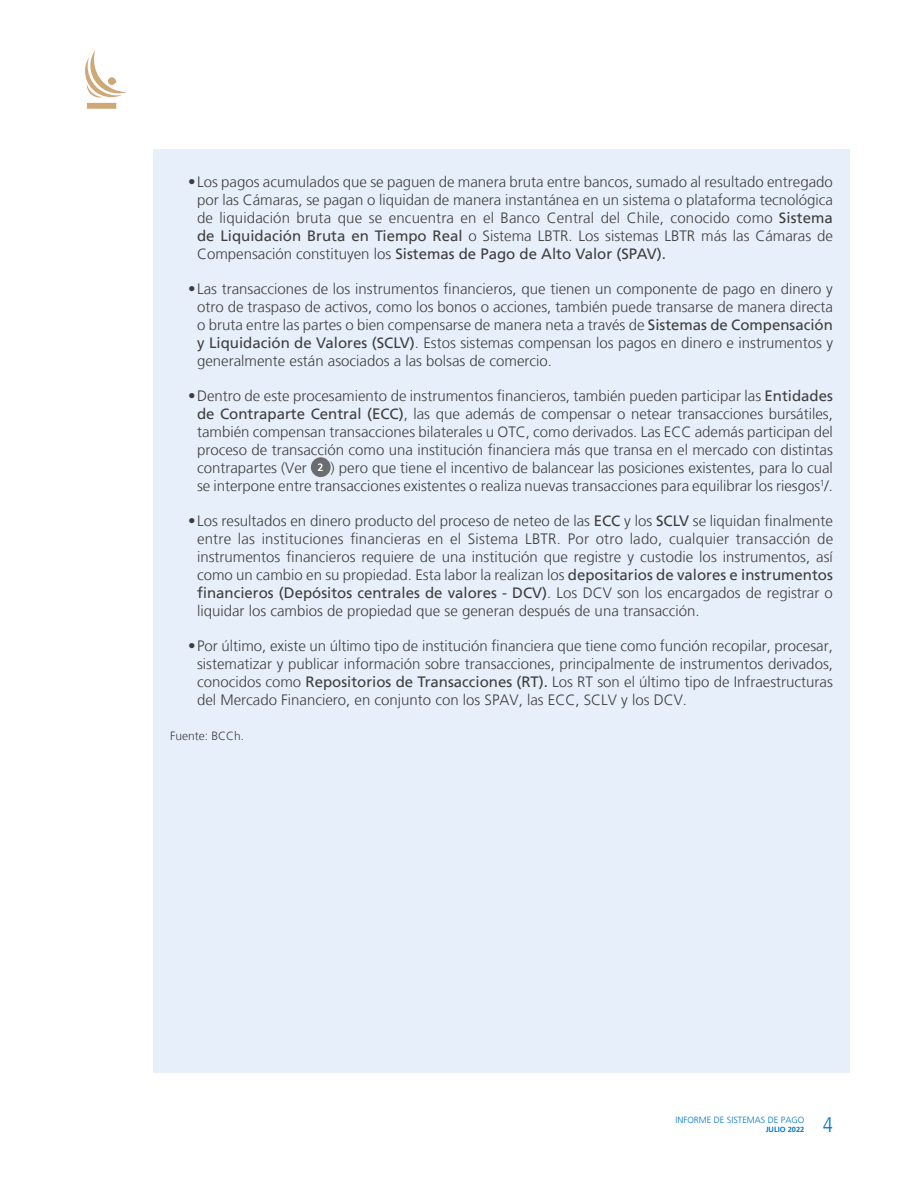
<style>
.page{position:relative;width:918px;height:1188px;background:#fff}
.page>*{position:absolute;margin:0;border:0;box-sizing:border-box;transform-origin:0 0}
.t1{font:300 condensed 21px "Frutiger LT";color:#0076c8}
.Texto_general{font:300 15px/18px "Frutiger LT";color:#3e3e3f;text-align:justify}
.Notas_tabla_o_grafic{font:300 12px "Frutiger LT";color:#3e3e3f}
.t2{font:300 9px "Frutiger LT";color:#0076c8}
.t3{font:700 7.5px "Frutiger LT";color:#0076c8}
.s1{font-weight:400}
</style>
<div class="page">
<svg style="left:85px;top:50px;width:42px;height:59px"></svg>
<div style="left:153px;top:149px;width:697px;height:923px;background:#e7f0fa"></div>
<div style="left:311px;top:457px;width:20px;height:20px;background:#6c6d70;border-radius:50%"></div>
<svg style="left:318px;top:463px;width:5px;height:8px"></svg>
<p class="Texto_general" style="left:197px;top:173px;width:637px;text-indent:-9px">•Los pagos acumulados que se paguen de manera bruta entre bancos, sumado al resultado entregado por las Cámaras, se pagan o liquidan de manera instantánea en un sistema o plataforma tecnológica de liquidación bruta que se encuentra en el Banco Central del Chile, conocido como <span class="s1">Sistema de Liquidación Bruta en Tiempo Real</span> o Sistema LBTR. Los sistemas LBTR más las Cámaras de Compensación constituyen los <span class="s1">Sistemas de Pago de Alto Valor (SPAV).</span></p>
<p class="Texto_general" style="left:197px;top:280px;width:637px;text-indent:-9px">•Las transacciones de los instrumentos financieros, que tienen un componente de pago en dinero y otro de traspaso de activos, como los bonos o acciones, también puede transarse de manera directa o bruta entre las partes o bien compensarse de manera neta a través de <span class="s1">Sistemas de Compensación y Liquidación de Valores (SCLV)</span>. Estos sistemas compensan los pagos en dinero e instrumentos y generalmente están asociados a las bolsas de comercio.</p>
<p class="Texto_general" style="left:197px;top:387px;width:637px;text-indent:-9px">•Dentro de este procesamiento de instrumentos financieros, también pueden participar las <span class="s1">Entidades de Contraparte Central (ECC)</span>, las que además de compensar o netear transacciones bursátiles, también compensan transacciones bilaterales u OTC, como derivados. Las ECC además participan del proceso de transacción como una institución financiera más que transa en el mercado con distintas contrapartes (Ver</p>
<p class="Texto_general" style="left:197px;top:459px;width:637px;text-align:right">) pero que tiene el incentivo de balancear las posiciones existentes, para lo cual<br>se interpone entre transacciones existentes o realiza nuevas transacciones para equilibrar los riesgos<sup>1</sup>/.</p>
<p class="Texto_general" style="left:197px;top:512px;width:638px;text-indent:-9px">•Los resultados en dinero producto del proceso de neteo de las <span class="s1">ECC</span> y los <span class="s1">SCLV</span> se liquidan finalmente entre las instituciones financieras en el Sistema LBTR. Por otro lado, cualquier transacción de instrumentos financieros requiere de una institución que registre y custodie los instrumentos, así como un cambio en su propiedad. Esta labor la realizan los <span class="s1">depositarios de valores e instrumentos financieros (Depósitos centrales de valores - DCV)</span>. Los DCV son los encargados de registrar o liquidar los cambios de propiedad que se generan después de una transacción.</p>
<p class="Texto_general" style="left:197px;top:637px;width:637px;text-indent:-9px">•Por último, existe un último tipo de institución financiera que tiene como función recopilar, procesar, sistematizar y publicar información sobre transacciones, principalmente de instrumentos derivados, conocidos como <span class="s1">Repositorios de Transacciones (RT).</span> Los RT son el último tipo de Infraestructuras del Mercado Financiero, en conjunto con los SPAV, las ECC, SCLV y los DCV.</p>
<p class="Notas_tabla_o_grafic" style="left:170px;top:729px;width:76px">Fuente: BCCh.</p>
<p class="t2" style="left:675px;top:1115px;width:131px">INFORME DE SISTEMAS DE PAGO</p>
<p class="t3" style="left:766px;top:1125px;width:40px">JULIO 2022</p>
<h1 class="t1" style="left:823px;top:1113px;width:12px">4</h1>
</div>
